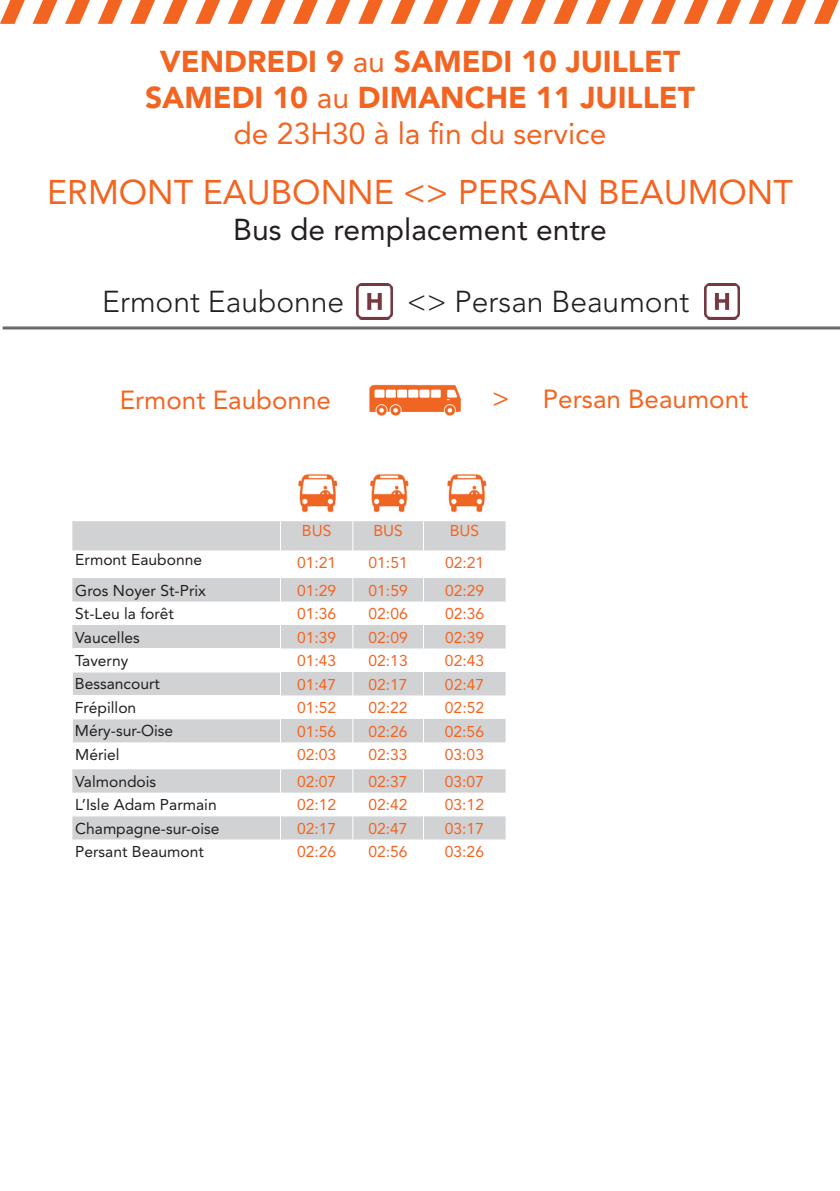
<style>
.page{position:relative;width:840px;height:1191px;background:#fff}
.page>*{position:absolute;margin:0;border:0;box-sizing:border-box;transform-origin:0 0}
.t1{font:34px "Avenir LT Std";color:#f36421}
.t2{font:900 30px/36px "Avenir LT Std";color:#f36421;text-align:center}
.t3{font:300 30px "Avenir LT Std";color:#231f20}
.t4{font:30px "Avenir LT Std";color:#231f20}
.t5{font:26px "Avenir LT Std";color:#f36421}
.t6{font:15.6px "Avenir LT Std";color:#f36421}
.t7{font:15.6px "Avenir LT Std";color:#231f20}
.s1{font-weight:400}
</style>
<div class="page">
<img style="left:704px;top:283px;width:35px;height:36px">
<img style="left:356px;top:283px;width:36px;height:36px">
<svg style="left:72px;top:521px;width:434px;height:319px"></svg>
<img style="left:369px;top:384px;width:92px;height:32px">
<svg style="left:586px;top:0;width:25px;height:24px"></svg>
<svg style="left:553px;top:0;width:26px;height:24px"></svg>
<svg style="left:521px;top:0;width:25px;height:24px"></svg>
<svg style="left:488px;top:0;width:25px;height:24px"></svg>
<svg style="left:456px;top:0;width:25px;height:24px"></svg>
<svg style="left:423px;top:0;width:25px;height:24px"></svg>
<svg style="left:390px;top:0;width:26px;height:24px"></svg>
<svg style="left:358px;top:0;width:25px;height:24px"></svg>
<svg style="left:325px;top:0;width:26px;height:24px"></svg>
<svg style="left:293px;top:0;width:25px;height:24px"></svg>
<svg style="left:260px;top:0;width:26px;height:24px"></svg>
<svg style="left:228px;top:0;width:25px;height:24px"></svg>
<svg style="left:195px;top:0;width:25px;height:24px"></svg>
<svg style="left:163px;top:0;width:25px;height:24px"></svg>
<svg style="left:130px;top:0;width:25px;height:24px"></svg>
<svg style="left:98px;top:0;width:25px;height:24px"></svg>
<svg style="left:65px;top:0;width:25px;height:24px"></svg>
<svg style="left:33px;top:0;width:25px;height:24px"></svg>
<svg style="left:0;top:0;width:25px;height:24px"></svg>
<svg style="left:618px;top:0;width:26px;height:24px"></svg>
<svg style="left:651px;top:0;width:25px;height:24px"></svg>
<svg style="left:683px;top:0;width:26px;height:24px"></svg>
<svg style="left:716px;top:0;width:25px;height:24px"></svg>
<svg style="left:749px;top:0;width:25px;height:24px"></svg>
<svg style="left:781px;top:0;width:26px;height:24px"></svg>
<img style="left:370px;top:474px;width:39px;height:39px">
<img style="left:298px;top:474px;width:40px;height:39px">
<img style="left:447px;top:474px;width:40px;height:39px">
<hr style="left:3px;top:327px;width:836px;height:1px;background:#231f20">
<hr style="left:3px;top:328px;width:836px;height:1px;background:#231f20">
<svg style="left:814px;top:0;width:25px;height:24px"></svg>
<h2 class="t2" style="left:145px;top:43px;width:551px">VENDREDI 9 <span class="s1">au</span> SAMEDI 10 JUILLET<br>SAMEDI 10 <span class="s1">au</span> DIMANCHE 11 JUILLET <span class="s1">de 23H30 à la fin du service</span></h2>
<h1 class="t1" style="left:47px;top:172px;width:747px">ERMONT EAUBONNE &lt;&gt; PERSAN BEAUMONT</h1>
<h2 class="t4" style="left:233px;top:212px;width:374px">Bus de remplacement entre</h2>
<h2 class="t3" style="left:102px;top:284px;width:243px">Ermont Eaubonne</h2>
<h2 class="t3" style="left:406px;top:284px;width:284px">&lt;&gt; Persan Beaumont</h2>
<h3 class="t5" style="left:120px;top:384px;width:213px">Ermont Eaubonne</h3>
<h3 class="t5" style="left:492px;top:384px;width:257px">&gt; Persan Beaumont</h3>
<p class="t6" style="left:302px;top:521px;width:31px">BUS</p>
<p class="t6" style="left:373px;top:521px;width:31px">BUS</p>
<p class="t6" style="left:449px;top:521px;width:31px">BUS</p>
<p class="t7" style="left:75px;top:551px;width:128px">Ermont Eaubonne</p>
<p class="t6" style="left:297px;top:553px;width:41px">01:21</p>
<p class="t6" style="left:368px;top:553px;width:41px">01:51</p>
<p class="t6" style="left:445px;top:553px;width:41px">02:21</p>
<p class="t7" style="left:75px;top:581px;width:132px">Gros Noyer St-Prix</p>
<p class="t6" style="left:297px;top:581px;width:41px">01:29</p>
<p class="t6" style="left:368px;top:581px;width:41px">01:59</p>
<p class="t6" style="left:445px;top:581px;width:41px">02:29</p>
<p class="t7" style="left:75px;top:604px;width:100px">St-Leu la forêt</p>
<p class="t6" style="left:297px;top:604px;width:41px">01:36</p>
<p class="t6" style="left:368px;top:604px;width:41px">02:06</p>
<p class="t6" style="left:445px;top:604px;width:41px">02:36</p>
<p class="t7" style="left:75px;top:628px;width:66px">Vaucelles</p>
<p class="t6" style="left:297px;top:628px;width:41px">01:39</p>
<p class="t6" style="left:368px;top:628px;width:41px">02:09</p>
<p class="t6" style="left:445px;top:628px;width:41px">02:39</p>
<p class="t7" style="left:75px;top:651px;width:55px">Taverny</p>
<p class="t6" style="left:297px;top:651px;width:41px">01:43</p>
<p class="t6" style="left:368px;top:651px;width:41px">02:13</p>
<p class="t6" style="left:444px;top:651px;width:41px">02:43</p>
<p class="t7" style="left:75px;top:674px;width:87px">Bessancourt</p>
<p class="t6" style="left:297px;top:675px;width:41px">01:47</p>
<p class="t6" style="left:368px;top:675px;width:41px">02:17</p>
<p class="t6" style="left:444px;top:675px;width:41px">02:47</p>
<p class="t7" style="left:75px;top:698px;width:63px">Frépillon</p>
<p class="t6" style="left:297px;top:698px;width:41px">01:52</p>
<p class="t6" style="left:368px;top:698px;width:41px">02:22</p>
<p class="t6" style="left:444px;top:698px;width:41px">02:52</p>
<p class="t7" style="left:75px;top:721px;width:100px">Méry-sur-Oise</p>
<p class="t6" style="left:297px;top:722px;width:41px">01:56</p>
<p class="t6" style="left:368px;top:722px;width:41px">02:26</p>
<p class="t6" style="left:444px;top:722px;width:41px">02:56</p>
<p class="t7" style="left:75px;top:745px;width:46px">Mériel</p>
<p class="t6" style="left:297px;top:745px;width:41px">02:03</p>
<p class="t6" style="left:368px;top:745px;width:41px">02:33</p>
<p class="t6" style="left:444px;top:745px;width:41px">03:03</p>
<p class="t7" style="left:75px;top:772px;width:82px">Valmondois</p>
<p class="t6" style="left:297px;top:772px;width:41px">02:07</p>
<p class="t6" style="left:368px;top:772px;width:41px">02:37</p>
<p class="t6" style="left:444px;top:772px;width:41px">03:07</p>
<p class="t7" style="left:75px;top:796px;width:143px">L’Isle Adam Parmain</p>
<p class="t6" style="left:297px;top:796px;width:41px">02:12</p>
<p class="t6" style="left:368px;top:796px;width:41px">02:42</p>
<p class="t6" style="left:444px;top:796px;width:41px">03:12</p>
<p class="t7" style="left:75px;top:819px;width:146px">Champagne-sur-oise</p>
<p class="t6" style="left:297px;top:819px;width:41px">02:17</p>
<p class="t6" style="left:368px;top:819px;width:41px">02:47</p>
<p class="t6" style="left:444px;top:819px;width:41px">03:17</p>
<p class="t7" style="left:75px;top:843px;width:130px">Persant Beaumont</p>
<p class="t6" style="left:297px;top:843px;width:41px">02:26</p>
<p class="t6" style="left:368px;top:843px;width:41px">02:56</p>
<p class="t6" style="left:444px;top:843px;width:41px">03:26</p>
</div>
